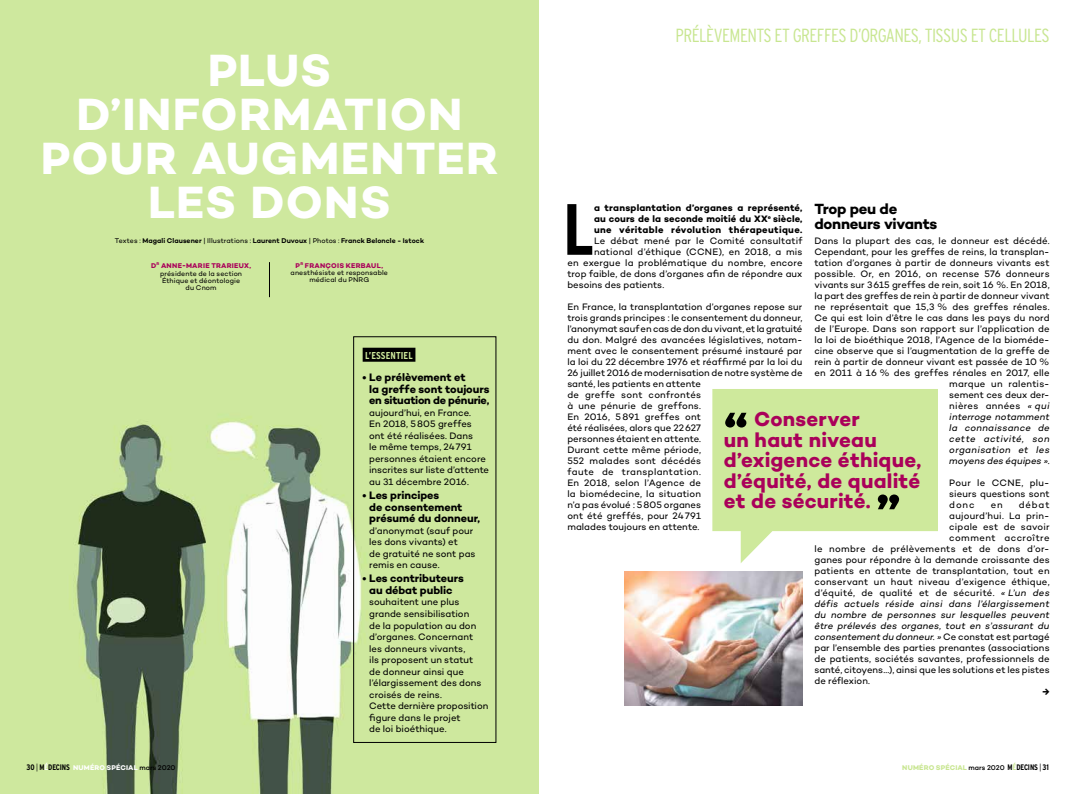
<style>
.page{position:relative;width:1078px;height:794px;background:#fff}
.page>*{position:absolute;margin:0;border:0;box-sizing:border-box;transform-origin:0 0}
.t1{font:700 condensed 72.4px "Interstate";color:#000}
.t2{font:700 54.9px "Campton";color:#000}
.t3{font:700 46px/44px "Campton";letter-spacing:.03em;color:#fff;text-align:center}
.t4{font:700 20.6px/20.6px "Campton";letter-spacing:.01em;color:#aa005a}
.t5{font:300 condensed 19px "Interstate";letter-spacing:-.03em;color:#c8e691}
.t6{font:700 15px/15px "Campton";letter-spacing:-.02em;color:#000}
.t7{font:700 11px/11.5px "Campton";letter-spacing:-.005em;color:#000}
.t8{font:700 condensed 10px "Interstate";letter-spacing:.01em;color:#cee99c}
.t9{font:9.5px/11px "Campton";letter-spacing:.005em;color:#000}
.t10{font:italic 9.5px "Campton";letter-spacing:.015em;color:#000}
.t11{font:700 9.5px/11px "Campton";letter-spacing:.035em;color:#000;text-align:justify}
.t12{font:9.5px "Campton";letter-spacing:.03em;color:#000}
.t13{font:9.5px "Campton";letter-spacing:.025em;color:#000}
.t14{font:9.5px "Campton";letter-spacing:.045em;color:#000}
.t15{font:7px/7px "Campton";letter-spacing:.015em;color:#000;text-align:center}
.t16{font:600 7px "Campton";letter-spacing:.01em;color:#000}
.t17{font:700 7px "Campton";letter-spacing:.02em;color:#fff}
.t18{font:700 7px "Campton";letter-spacing:.02em;color:#c8e691}
.s1{font-weight:400}
.s2{font-weight:700;color:#aa005a}
.s3{font-style:italic}
.s4{font-style:normal}
.s5{font-family:"Interstate";font-stretch:condensed;font-size:8px;color:#000}
.s6{font-family:"Interstate";font-weight:300;font-stretch:condensed;font-size:8px;color:#000}
.s7{font-family:"Interstate";font-stretch:condensed;font-size:8px}
.s8{font-weight:500;color:#000}
</style>
<div class="page">
<img style="left:0;top:0;width:539px;height:794px">
<div style="left:362px;top:348px;width:53px;height:14px;background:#000"></div>
<div style="left:353px;top:336px;width:143px;height:407px;border:1px solid #000"></div>
<hr style="left:269px;top:262px;width:1px;height:35px;background:#000">
<svg style="left:712px;top:389px;width:225px;height:174px;fill:#cee99c"></svg>
<img style="left:624px;top:571px;width:178px;height:135px">
<h3 class="t3" style="left:41px;top:47px;width:459px">PLUS<br>D’INFORMATION<br>POUR AUGMENTER<br>LES DONS</h3>
<p class="t16" style="left:115px;top:236px;width:310px"><span class="s1">Textes :</span> Magali Clausener <span class="s1">| Illustrations :</span> Laurent Duvoux <span class="s1">| Photos :</span> Franck Beloncle - Istock</p>
<p class="t15" style="left:151px;top:261px;width:101px;line-height:8.4px"><span class="s2">D</span><sup>R</sup> <span class="s2">ANNE-MARIE TRARIEUX, </span>présidente de la section</p>
<p class="t15" style="left:162px;top:277px;width:80px">Éthique et déontologie du Cnom</p>
<p class="t15" style="left:290px;top:262px;width:99px"><span class="s2">P</span><sup>R</sup> <span class="s2">FRANÇOIS KERBAUL, </span>anesthésiste et responsable médical du PNRG</p>
<p class="t8" style="left:365px;top:349px;width:49px">L’ESSENTIEL</p>
<p class="t7" style="left:369px;top:371px;width:122px;text-indent:-7px">• Le prélèvement et<br>la greffe sont toujours en situation de pénurie,</p>
<p class="t9" style="left:369px;top:406px;width:121px;line-height:11.5px">aujourd’hui, en France.<br>En 2018, 5805 greffes ont été réalisées. Dans<br>le même temps, 24791 personnes étaient encore inscrites sur liste d’attente au 31 décembre 2016.</p>
<p class="t7" style="left:369px;top:489px;width:112px;text-indent:-7px">• Les principes<br>de consentement présumé du donneur,</p>
<p class="t9" style="left:369px;top:524px;width:108px;line-height:11.5px">d’anonymat (sauf pour les dons vivants) et<br>de gratuité ne sont pas remis en cause.</p>
<p class="t7" style="left:362px;top:573px;width:103px;text-align:center">• Les contributeurs au débat public</p>
<p class="t9" style="left:369px;top:596px;width:120px;line-height:11.5px">souhaitent une plus grande sensibilisation<br>de la population au don d’organes. Concernant les donneurs vivants,<br>ils proposent un statut<br>de donneur ainsi que l’élargissement des dons croisés de reins.<br>Cette dernière proposition figure dans le projet<br>de loi bioéthique.</p>
<h3 class="t5" style="left:675px;top:25px;width:375px">PRÉLÈVEMENTS ET GREFFES D’ORGANES, TISSUS ET CELLULES</h3>
<h3 class="t6" style="left:814px;top:201px;width:124px">Trop peu de donneurs vivants</h3>
<p class="t9" style="left:814px;top:235px;width:236px;text-align:right">Dans la plupart des cas, le donneur est décédé.<br>Cependant, pour les greffes de reins, la transplan&shy;tation d’organes à partir de donneurs vivants est possible. Or, en 2016, on recense 576 donneurs vivants sur 3615 greffes de rein, soit 16 %. En 2018, la part des greffes de rein à partir de donneur vivant ne représentait que 15,3 % des greffes rénales.<br>Ce qui est loin d’être le cas dans les pays du nord de l’Europe. Dans son rapport sur l’application de la loi de bioéthique 2018, l’Agence de la bioméde&shy;cine observe que si l’augmentation de la greffe de rein à partir de donneur vivant est passée de 10 % en 2011 à 16 % des greffes rénales en 2017, elle marque un ralentis-<br>sement ces deux der-<br>nières années <span class="s3">« qui<br>interroge notamment<br>la connaissance de<br>cette activité, son<br>organisation et les<br>moyens des équipes »</span>.</p>
<p class="t9" style="left:949px;top:477px;width:102px;text-align:justify">Pour le CCNE, plu&shy;sieurs questions sont donc</p>
<h1 class="t1" style="left:562px;top:189px;width:34px">L</h1>
<p class="t11" style="left:594px;top:202px;width:210px">a transplantation d’organes a représenté, au cours de la seconde moitié du XX<sup>e</sup> siècle, une véritable révolution thérapeutique.</p>
<p class="t9" style="left:594px;top:235px;width:210px">Le débat mené par le Comité consultatif</p>
<p class="t9" style="left:594px;top:246px;width:210px">national d’éthique (CCNE), en 2018, a mis</p>
<p class="t9" style="left:567px;top:257px;width:236px">en exergue la problématique du nombre, encore</p>
<p class="t9" style="left:567px;top:268px;width:236px">trop faible, de dons d’organes afin de répondre aux</p>
<p class="t9" style="left:567px;top:279px;width:98px">besoins des patients.</p>
<p class="t9" style="left:567px;top:301px;width:236px">En France, la transplantation d’organes repose sur trois grands principes : le consentement du donneur, l’anonymat sauf en cas de don du vivant, et la gratuité du don. Malgré des avancées législatives, notam&shy;ment avec le consentement présumé instauré par la loi du 22 décembre 1976 et réaffirmé par la loi du 26 juillet 2016 de modernisation de notre système de santé, les patients en attente<br>de greffe sont confrontés<br>à une pénurie de greffons.<br>En 2016, 5891 greffes ont<br>été réalisées, alors que 22627<br>personnes étaient en attente.<br>Durant cette même période,<br>552 malades sont décédés<br>faute de transplantation.<br>En 2018, selon l’Agence de<br>la biomédecine, la situation<br>n’a pas évolué : 5805 organes<br>ont été greffés, pour 24791<br>malades toujours en attente.</p>
<h3 class="t4" style="left:723px;top:408px;width:199px;text-indent:30px">Conserver<br>un haut niveau d’exigence éthique, d’équité, de qualité et de sécurité.</h3>
<h2 class="t2" style="left:723px;top:396px;width:26px">“</h2>
<h2 class="t2" style="left:876px;top:479px;width:26px">”</h2>
<p class="t9" style="left:990px;top:499px;width:13px">en</p>
<p class="t9" style="left:1018px;top:499px;width:32px">débat</p>
<p class="t9" style="left:949px;top:510px;width:102px">aujourd’hui. La prin-</p>
<p class="t9" style="left:949px;top:521px;width:102px">cipale est de savoir</p>
<p class="t14" style="left:949px;top:532px;width:102px">comment accroître</p>
<p class="t12" style="left:814px;top:543px;width:236px">le nombre de prélèvements et de dons d’or-</p>
<p class="t9" style="left:814px;top:554px;width:236px">ganes pour répondre à la demande croissante des</p>
<p class="t9" style="left:814px;top:565px;width:236px">patients en attente de transplantation, tout en</p>
<p class="t13" style="left:814px;top:576px;width:236px">conservant un haut niveau d’exigence éthique,</p>
<p class="t12" style="left:814px;top:587px;width:236px">d’équité, de qualité et de sécurité. <span class="s3">« L’un des</span></p>
<p class="t10" style="left:814px;top:598px;width:236px">défis actuels réside ainsi dans l’élargissement</p>
<p class="t10" style="left:814px;top:609px;width:236px">du nombre de personnes sur lesquelles peuvent</p>
<p class="t10" style="left:814px;top:620px;width:236px">être prélevés des organes, tout en s’assurant du</p>
<p class="t10" style="left:814px;top:631px;width:236px">consentement du donneur. » <span class="s4">Ce constat est partagé</span></p>
<p class="t9" style="left:814px;top:642px;width:236px">par l’ensemble des parties prenantes (associations</p>
<p class="t9" style="left:814px;top:653px;width:236px">de patients, sociétés savantes, professionnels de</p>
<p class="t9" style="left:814px;top:664px;width:236px">santé, citoyens…), ainsi que les solutions et les pistes</p>
<p class="t9" style="left:814px;top:675px;width:57px">de réflexion.</p>
<p class="t11" style="left:1042px;top:686px;width:9px">→</p>
<p class="t17" style="left:26px;top:763px;width:151px"><span class="s5">30</span> <span class="s6">|</span> <span class="s5">M</span><span class="s7">É</span><span class="s5">DECINS</span> NUMÉRO SPÉCIAL <span class="s8">mars 2020</span></p>
<p class="t18" style="left:902px;top:763px;width:148px">NUMÉRO SPÉCIAL <span class="s8">mars 2020</span> <span class="s5">M</span><span class="s7">É</span><span class="s5">DECINS</span> <span class="s6">|</span> <span class="s5">31</span></p>
</div>
